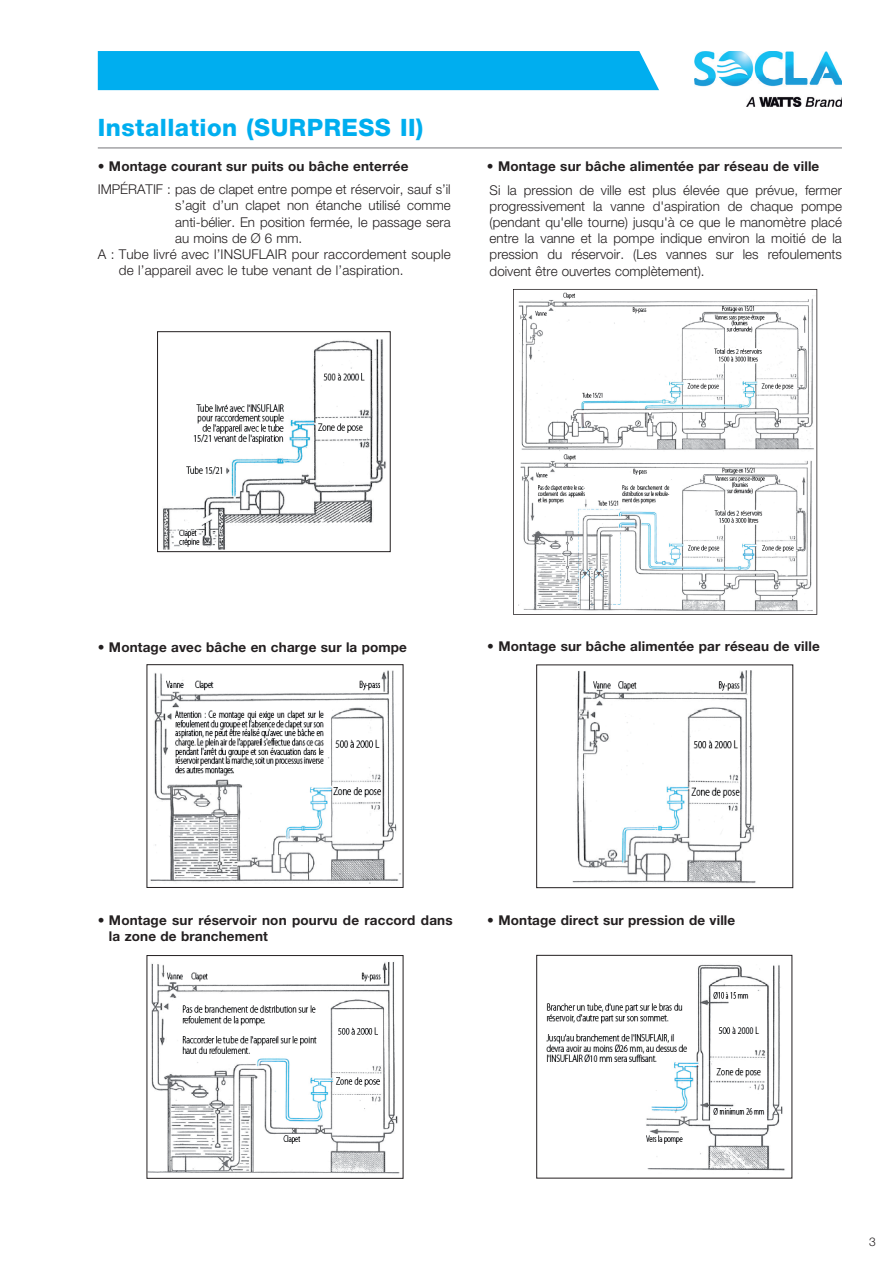
<style>
.page{position:relative;width:893px;height:1263px;background:#fff}
.page>*{position:absolute;margin:0;border:0;box-sizing:border-box;transform-origin:0 0}
.t1{font:800 24px "Helvetica Neue LT Std";letter-spacing:.02em;color:#00aeef}
.t2{font:300 13.5px/16.2px "Helvetica Neue LT Std";color:#231f20;text-align:justify}
.t3{font:700 13.5px "Helvetica Neue LT Std";letter-spacing:.01em;color:#231f20}
.t4{font:300 12px "Helvetica Neue LT Std";color:#231f20}
</style>
<div class="page">
<div style="left:98px;top:51px;width:561px;height:39px;background:#00aeef"></div>
<img style="left:695px;top:51px;width:147px;height:56px">
<hr style="left:98px;top:148px;width:744px;height:1px;background:#757679">
<img style="left:163px;top:339px;width:223px;height:211px">
<div style="left:157px;top:331px;width:234px;height:221px;border:1px solid #231f20"></div>
<img style="left:150px;top:670px;width:251px;height:214px">
<div style="left:147px;top:664px;width:256px;height:224px;border:1px solid #231f20"></div>
<img style="left:572px;top:670px;width:184px;height:213px">
<div style="left:536px;top:664px;width:257px;height:224px;border:1px solid #231f20"></div>
<img style="left:149px;top:962px;width:251px;height:212px">
<div style="left:147px;top:955px;width:256px;height:224px;border:1px solid #231f20"></div>
<img style="left:546px;top:961px;width:239px;height:213px">
<div style="left:536px;top:955px;width:256px;height:223px;border:1px solid #231f20"></div>
<svg style="left:513px;top:289px;width:304px;height:326px"></svg>
<img style="left:519px;top:454px;width:294px;height:160px">
<h1 class="t1" style="left:98px;top:113px;width:327px">Installation (SURPRESS II)</h1>
<p class="t3" style="left:98px;top:158px;width:312px">• Montage courant sur puits ou bâche enterrée</p>
<p class="t2" style="left:98px;top:181px;width:354px">IMPÉRATIF : pas de clapet entre pompe et réservoir, sauf s’il</p>
<p class="t2" style="left:175px;top:197px;width:277px">s’agit d’un clapet non étanche utilisé comme</p>
<p class="t2" style="left:175px;top:213px;width:277px">anti-bélier. En position fermée, le passage sera</p>
<p class="t2" style="left:175px;top:230px;width:129px">au moins de Ø 6 mm.</p>
<p class="t2" style="left:98px;top:246px;width:354px">A : Tube livré avec l’INSUFLAIR pour raccordement souple</p>
<p class="t2" style="left:119px;top:262px;width:286px">de l’appareil avec le tube venant de l’aspiration.</p>
<p class="t3" style="left:487px;top:158px;width:334px">• Montage sur bâche alimentée par réseau de ville</p>
<p class="t2" style="left:490px;top:181px;width:354px">Si la pression de ville est plus élevée que prévue, fermer progressivement la vanne d'aspiration de chaque pompe (pendant qu'elle tourne) jusqu'à ce que le manomètre placé entre la vanne et la pompe indique environ la moitié de la pression du réservoir. (Les vannes sur les refoulements doivent être ouvertes complètement).</p>
<p class="t3" style="left:98px;top:638px;width:311px">• Montage avec bâche en charge sur la pompe</p>
<p class="t3" style="left:487px;top:638px;width:334px">• Montage sur bâche alimentée par réseau de ville</p>
<p class="t3" style="left:98px;top:912px;width:356px">• Montage sur réservoir non pourvu de raccord dans</p>
<p class="t3" style="left:487px;top:912px;width:249px">• Montage direct sur pression de ville</p>
<p class="t3" style="left:109px;top:928px;width:160px">la zone de branchement</p>
<p class="t4" style="left:869px;top:1234px;width:8px">3</p>
</div>
